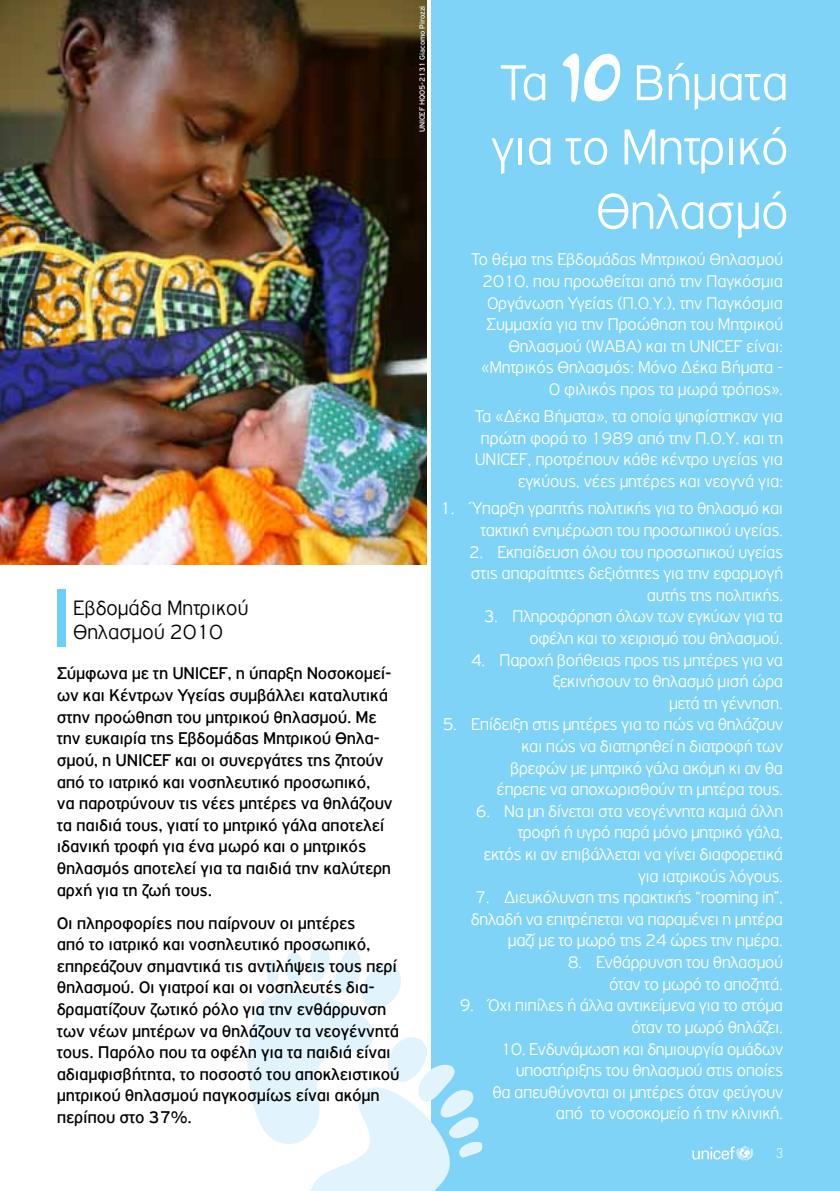
<style>
.page{position:relative;width:840px;height:1191px;background:#fff}
.page>*{position:absolute;margin:0;border:0;box-sizing:border-box;transform-origin:0 0}
.t1{font:300 53.6px/64.2px "PF Highway Gothic";letter-spacing:-.01em;color:#fff;text-align:right}
.t2{font:300 22px/24px "PF Highway Gothic";color:#000}
.t3{font:300 18px/21.6px "PF Highway Gothic";letter-spacing:-.02em;color:#fff;text-align:right}
.t4{font:18px/21.6px "PF Highway Gothic";letter-spacing:-.01em;color:#000}
.t5{font:300 14px "DIN Greek";color:#fff}
.t6{font:8px "PF Highway Gothic";color:#fff}
.s1{font-family:"PF Plasmatic";font-weight:800;font-size:72px}
</style>
<div class="page">
<div style="left:431px;top:0;width:408px;height:1191px;background:#7ed3f7"></div>
<svg style="left:692px;top:1146px;width:60px;height:15px"></svg>
<img style="left:0;top:0;width:426px;height:564px">
<svg style="left:247px;top:944px;width:236px;height:247px"></svg>
<div style="left:57px;top:590px;width:8px;height:57px;background:#6dcff6"></div>
<svg style="left:0;top:353px;width:9px;height:212px;background:#6a414f"></svg>
<p class="t2" style="left:73px;top:596px;width:177px">Εβδομάδα Μητρικού<br>Θηλασμού 2010</p>
<p class="t4" style="left:57px;top:662px;width:337px">Σύμφωνα με τη UNICEF, η ύπαρξη Νοσοκομεί&shy;ων και Κέντρων Υγείας συμβάλλει καταλυτικά στην προώθηση του μητρικού θηλασμού. Με την ευκαιρία της Εβδομάδας Μητρικού Θηλα&shy;σμού, η UNICEF και οι συνεργάτες της ζητούν από το ιατρικό και νοσηλευτικό προσωπικό, να παροτρύνουν τις νέες μητέρες να θηλάζουν τα παιδιά τους, γιατί το μητρικό γάλα αποτελεί ιδανική τροφή για ένα μωρό και ο μητρικός θηλασμός αποτελεί για τα παιδιά την καλύτερη αρχή για τη ζωή τους.</p>
<p class="t4" style="left:57px;top:911px;width:344px">Οι πληροφορίες που παίρνουν οι μητέρες<br>από το ιατρικό και νοσηλευτικό προσωπικό, επηρεάζουν σημαντικά τις αντιλήψεις τους περί θηλασμού. Οι γιατροί και οι νοσηλευτές δια&shy;δραματίζουν ζωτικό ρόλο για την ενθάρρυνση των νέων μητέρων να θηλάζουν τα νεογέννητά τους. Παρόλο που τα οφέλη για τα παιδιά είναι αδιαμφισβήτητα, το ποσοστό του αποκλειστικού μητρικού θηλασμού παγκοσμίως είναι ακόμη περίπου στο 37%.</p>
<p class="t6" style="left:417px;top:132px;width:128px;rotate:-90deg">UNICEF HQ05-2131 Giacomo Pirozzi</p>
<h1 class="t1" style="left:490px;top:50px;width:299px">Τα <span class="s1">10</span> Βήματα για το Μητρικό<br>Θηλασμό</h1>
<p class="t3" style="left:471px;top:248px;width:313px">Το θέμα της Εβδομάδας Μητρικού Θηλασμού 2010, που προωθείται από την Παγκόσμια Οργάνωση Υγείας (Π.Ο.Υ.), την Παγκόσμια Συμμαχία για την Προώθηση του Μητρικού Θηλασμού (WABA) και τη UNICEF είναι: «Μητρικός Θηλασμός: Μόνο Δέκα Βήματα - Ο φιλικός προς τα μωρά τρόπος».</p>
<p class="t3" style="left:474px;top:405px;width:310px">Τα «Δέκα Βήματα», τα οποία ψηφίστηκαν για πρώτη φορά το 1989 από την Π.Ο.Υ. και τη UNICEF, προτρέπουν κάθε κέντρο υγείας για εγκύους, νέες μητέρες και νεογνά για:</p>
<p class="t3" style="left:440px;top:497px;width:344px">1. Ύπαρξη γραπτής πολιτικής για το θηλασμό και τακτική ενημέρωση του προσωπικού υγείας.</p>
<p class="t3" style="left:469px;top:541px;width:315px">2. Εκπαίδευση όλου του προσωπικού υγείας στις απαραίτητες δεξιότητες για την εφαρμογή αυτής της πολιτικής.</p>
<p class="t3" style="left:483px;top:605px;width:301px">3. Πληροφόρηση όλων των εγκύων για τα οφέλη και το χειρισμό του θηλασμού.</p>
<p class="t3" style="left:470px;top:649px;width:314px">4. Παροχή βοήθειας προς τις μητέρες για να ξεκινήσουν το θηλασμό μισή ώρα<br>μετά τη γέννηση.</p>
<p class="t3" style="left:442px;top:713px;width:342px">5. Επίδειξη στις μητέρες για το πώς να θηλάζουν και πώς να διατηρηθεί η διατροφή των<br>βρεφών με μητρικό γάλα ακόμη κι αν θα<br>έπρεπε να αποχωρισθούν τη μητέρα τους.</p>
<p class="t3" style="left:475px;top:800px;width:308px">6. Να μη δίνεται στα νεογέννητα καμιά άλλη τροφή ή υγρό παρά μόνο μητρικό γάλα, εκτός κι αν επιβάλλεται να γίνει διαφορετικά για ιατρικούς λόγους.</p>
<p class="t3" style="left:470px;top:886px;width:313px">7. Διευκόλυνση της πρακτικής “rooming in”, δηλαδή να επιτρέπεται να παραμένει η μητέρα μαζί με το μωρό της 24 ώρες την ημέρα.</p>
<p class="t3" style="left:567px;top:951px;width:217px">8. Ενθάρρυνση του θηλασμού όταν το μωρό το αποζητά.</p>
<p class="t3" style="left:459px;top:994px;width:325px">9. Όχι πιπίλες ή άλλα αντικείμενα για το στόμα όταν το μωρό θηλάζει.</p>
<p class="t3" style="left:492px;top:1037px;width:292px">10. Ενδυνάμωση και δημιουργία ομάδων υποστήριξης του θηλασμού στις οποίες<br>θα απευθύνονται οι μητέρες όταν φεύγουν από το νοσοκομείο ή την κλινική.</p>
<p class="t5" style="left:775px;top:1145px;width:9px">3</p>
</div>
